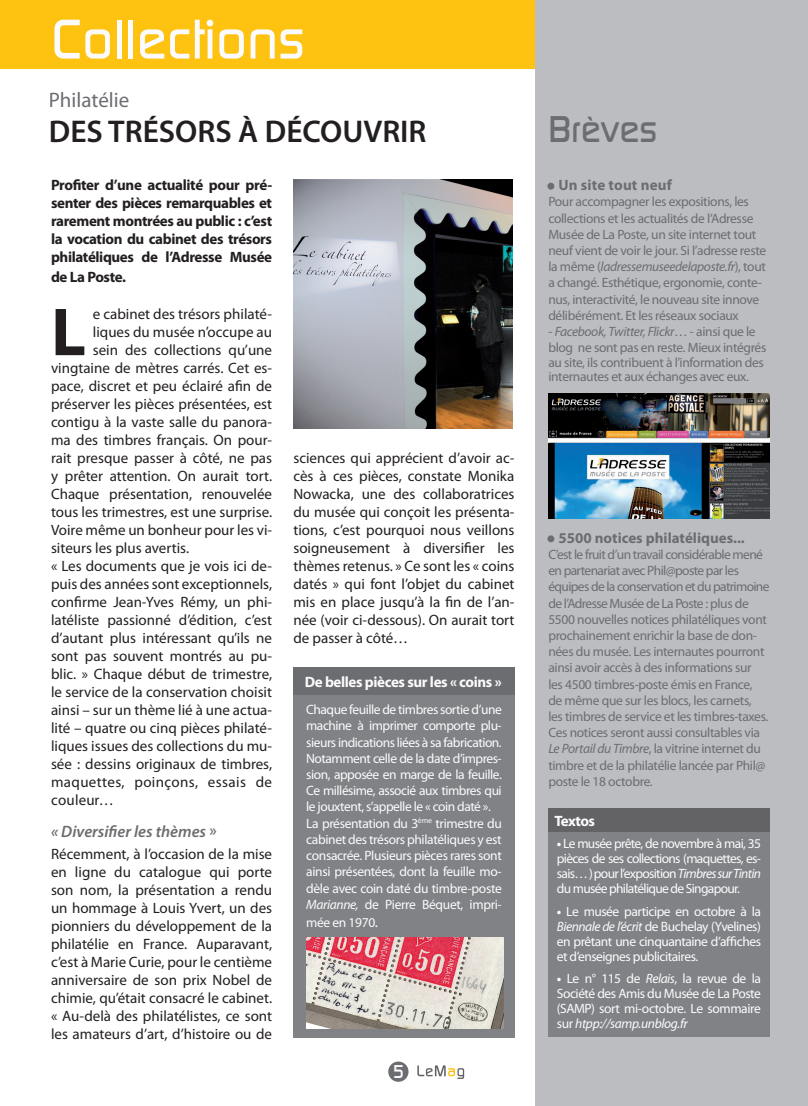
<style>
.page{position:relative;width:808px;height:1106px;background:#fff}
.page>*{position:absolute;margin:0;border:0;box-sizing:border-box;transform-origin:0 0}
.t1{font:700 68.4px "Myriad Pro";color:#231f20}
.t2{font:500 54px "Dicot";color:#fbfbfd}
.t3{font:500 36px "Dicot";color:#6c6d70}
.t4{font:600 31.5px "Myriad Pro";color:#231f20}
.t5{font:21px "Myriad Pro";color:#6c6d70}
.t6{font:500 18px "Dicot";color:#fbfbfd}
.t7{font:italic 600 16.5px "Myriad Pro";color:#6c6d70}
.t8{font:15px/18px "Myriad Pro";color:#231f20;text-align:justify}
.t9{font:700 15px/18px "Myriad Pro";letter-spacing:-.025em;color:#231f20;text-align:justify}
.t10{font:700 15px "Myriad Pro";color:#6c6d70}
.t11{font:700 15px "Myriad Pro";letter-spacing:-.025em;color:#fbfbfd}
.t12{font:15px "Myriad Pro";letter-spacing:.025em;color:#231f20}
.t13{font:13.5px/16.2px "Myriad Pro";letter-spacing:-.025em;color:#6c6d70}
.t14{font:13.5px/16.2px "Myriad Pro";letter-spacing:-.035em;color:#fbfbfd;text-align:justify}
.s1{font-style:normal}
.s2{font-style:italic}
.s3{font-size:15px}
.s4{font-weight:700}
</style>
<div class="page">
<div style="left:0;top:0;width:536px;height:68px;background:#fec210"></div>
<div style="left:536px;top:0;width:272px;height:1106px;background:#bcbdc0"></div>
<div style="left:547px;top:183px;width:7px;height:7px;border:3px solid #6c6d70;border-radius:50%"></div>
<div style="left:547px;top:535px;width:7px;height:7px;border:3px solid #6c6d70;border-radius:50%"></div>
<div style="left:548px;top:808px;width:221px;height:24px;background:#636366"></div>
<div style="left:548px;top:832px;width:221px;height:204px;background:#808285"></div>
<img style="left:548px;top:393px;width:221px;height:125px">
<img style="left:293px;top:179px;width:219px;height:250px">
<div style="left:388px;top:1061px;width:20px;height:20px;background:#6c6d70;border-radius:50%"></div>
<svg style="left:417px;top:1065px;width:47px;height:13px"></svg>
<div style="left:293px;top:667px;width:221px;height:28px;background:#6c6d70"></div>
<div style="left:293px;top:695px;width:221px;height:343px;background:#808285"></div>
<img style="left:306px;top:937px;width:198px;height:91px">
<h2 class="t2" style="left:51px;top:9px;width:255px">Collections</h2>
<h3 class="t5" style="left:49px;top:89px;width:82px">Philatélie</h3>
<h3 class="t4" style="left:49px;top:114px;width:379px">DES TRÉSORS À DÉCOUVRIR</h3>
<p class="t9" style="left:51px;top:176px;width:223px">Profiter d’une actualité pour pré&shy;senter des pièces remarquables et rarement montrées au public : c’est la vocation du cabinet des trésors philatéliques de l’Adresse Musée</p>
<p class="t9" style="left:51px;top:268px;width:76px">de La Poste.</p>
<h1 class="t1" style="left:51px;top:294px;width:36px">L</h1>
<p class="t8" style="left:93px;top:305px;width:181px">e cabinet des trésors philaté-</p>
<p class="t8" style="left:93px;top:323px;width:181px">liques du musée n’occupe au</p>
<p class="t8" style="left:93px;top:341px;width:181px">sein des collections qu’une</p>
<p class="t8" style="left:51px;top:359px;width:223px">vingtaine de mètres carrés. Cet es-</p>
<p class="t8" style="left:51px;top:377px;width:223px">pace, discret et peu éclairé afin de</p>
<p class="t8" style="left:51px;top:395px;width:223px">préserver les pièces présentées, est</p>
<p class="t8" style="left:51px;top:413px;width:223px">contigu à la vaste salle du panora-</p>
<p class="t8" style="left:51px;top:431px;width:223px">ma des timbres français. On pour-</p>
<p class="t8" style="left:51px;top:449px;width:223px">rait presque passer à côté, ne pas</p>
<p class="t8" style="left:51px;top:467px;width:223px">y prêter attention. On aurait tort.</p>
<p class="t8" style="left:51px;top:485px;width:223px">Chaque présentation, renouvelée</p>
<p class="t8" style="left:51px;top:503px;width:223px">tous les trimestres, est une surprise.</p>
<p class="t8" style="left:51px;top:521px;width:223px">Voire même un bonheur pour les vi-</p>
<p class="t8" style="left:51px;top:539px;width:140px">siteurs les plus avertis.</p>
<p class="t8" style="left:51px;top:557px;width:223px">« Les documents que je vois ici de-</p>
<p class="t8" style="left:51px;top:575px;width:223px">puis des années sont exceptionnels,</p>
<p class="t8" style="left:51px;top:593px;width:223px">confirme Jean-Yves Rémy, un phi-</p>
<p class="t8" style="left:51px;top:611px;width:223px">latéliste passionné d’édition, c’est</p>
<p class="t8" style="left:51px;top:629px;width:223px">d’autant plus intéressant qu’ils ne</p>
<p class="t8" style="left:51px;top:647px;width:223px">sont pas souvent montrés au pu-</p>
<p class="t8" style="left:51px;top:665px;width:223px">blic. » Chaque début de trimestre,</p>
<p class="t8" style="left:51px;top:683px;width:223px">le service de la conservation choisit</p>
<p class="t8" style="left:51px;top:701px;width:223px">ainsi – sur un thème lié à une actua-</p>
<p class="t8" style="left:51px;top:719px;width:223px">lité – quatre ou cinq pièces philaté-</p>
<p class="t8" style="left:51px;top:737px;width:223px">liques issues des collections du mu-</p>
<p class="t8" style="left:51px;top:755px;width:223px">sée : dessins originaux de timbres,</p>
<p class="t12" style="left:51px;top:774px;width:223px">maquettes, poinçons, essais de</p>
<p class="t8" style="left:51px;top:791px;width:64px">couleur…</p>
<p class="t7" style="left:51px;top:822px;width:167px">« Diversifier les thèmes <span class="s1">»</span></p>
<p class="t8" style="left:51px;top:845px;width:223px">Récemment, à l’occasion de la mise en ligne du catalogue qui porte son nom, la présentation a rendu un hommage à Louis Yvert, un des pionniers du développement de la philatélie en France. Auparavant, c’est à Marie Curie, pour le centième anniversaire de son prix Nobel de chimie, qu’était consacré le cabinet. « Au-delà des philatélistes, ce sont les amateurs d’art, d’histoire ou de</p>
<p class="t8" style="left:293px;top:449px;width:223px">sciences qui apprécient d’avoir ac&shy;cès à ces pièces, constate Monika Nowacka, une des collaboratrices du musée qui conçoit les présenta&shy;tions, c’est pourquoi nous veillons soigneusement à diversifier les thèmes retenus. » Ce sont les « coins datés » qui font l’objet du cabinet mis en place jusqu’à la fin de l’an&shy;née (voir ci-dessous). On aurait tort de passer à côté…</p>
<p class="t11" style="left:305px;top:673px;width:198px">De belles pièces sur les « coins »</p>
<p class="t14" style="left:306px;top:702px;width:197px;text-align:left">Chaque feuille de timbres sortie d’une machine à imprimer comporte plu&shy;sieurs indications liées à sa fabrication.<br>Notamment celle de la date d’impres&shy;sion, apposée en marge de la feuille.<br>Ce millésime, associé aux timbres qui le jouxtent, s’appelle le « coin daté ».<br>La présentation du 3<sup>ème</sup> trimestre du cabinet des trésors philatéliques y est consacrée. Plusieurs pièces rares sont ainsi présentées, dont la feuille mo&shy;dèle avec coin daté du timbre-poste <span class="s2">Marianne,</span> de Pierre Béquet, impri-</p>
<p class="t14" style="left:306px;top:914px;width:73px">mée en 1970<span class="s3">.</span></p>
<p class="t6" style="left:393px;top:1061px;width:13px">5</p>
<h3 class="t3" style="left:548px;top:109px;width:110px">Brèves</h3>
<p class="t10" style="left:548px;top:177px;width:125px">• Un site tout neuf</p>
<p class="t13" style="left:548px;top:194px;width:219px">Pour accompagner les expositions, les collections et les actualités de l’Adresse Musée de La Poste, un site internet tout neuf vient de voir le jour. Si l’adresse reste la même (<span class="s2">ladressemuseedelaposte.fr</span>), tout a changé. Esthétique, ergonomie, conte&shy;nus, interactivité, le nouveau site innove délibérément. Et les réseaux sociaux</p>
<p class="t13" style="left:548px;top:324px;width:219px;line-height:15.6px">- <span class="s2">Facebook, Twitter, Flickr</span>… - ainsi que le blog ne sont pas en reste. Mieux intégrés au site, ils contribuent à l’information des</p>
<p class="t13" style="left:548px;top:368px;width:202px">internautes et aux échanges avec eux.</p>
<p class="t10" style="left:548px;top:529px;width:198px">• 5500 notices philatéliques...</p>
<p class="t13" style="left:548px;top:546px;width:223px">C’est le fruit d’un travail considérable mené en partenariat avec Phil@poste par les équipes de la conservation et du patrimoine de l’Adresse Musée de La Poste : plus de 5500 nouvelles notices philatéliques vont prochainement enrichir la base de don&shy;nées du musée. Les internautes pourront ainsi avoir accès à des informations sur les 4500 timbres-poste émis en France, de même que sur les blocs, les carnets, les timbres de service et les timbres-taxes.<br>Ces notices seront aussi consultables via <span class="s2">Le Portail du Timbre</span>, la vitrine internet du timbre et de la philatélie lancée par Phil@ poste le 18 octobre.</p>
<p class="t11" style="left:554px;top:812px;width:42px">Textos</p>
<p class="t14" style="left:557px;top:836px;width:206px;line-height:15px"><span class="s4">•</span> Le musée prête, de novembre à mai, 35 pièces de ses collections (maquettes, es&shy;sais… ) pour l’exposition <span class="s2">Timbres sur Tintin </span>du musée philatélique de Singapour.</p>
<p class="t14" style="left:557px;top:903px;width:206px;line-height:15px"><span class="s4">•</span> Le musée participe en octobre à la <span class="s2">Biennale de l’écrit</span> de Buchelay (Yvelines) en prêtant une cinquantaine d’affiches et d’enseignes publicitaires.</p>
<p class="t14" style="left:557px;top:971px;width:206px;line-height:15px"><span class="s4">•</span> Le n° 115 de <span class="s2">Relais</span>, la revue de la Société des Amis du Musée de La Poste (SAMP) sort mi-octobre. Le sommaire sur <span class="s2">htpp://samp.unblog.fr</span></p>
</div>
